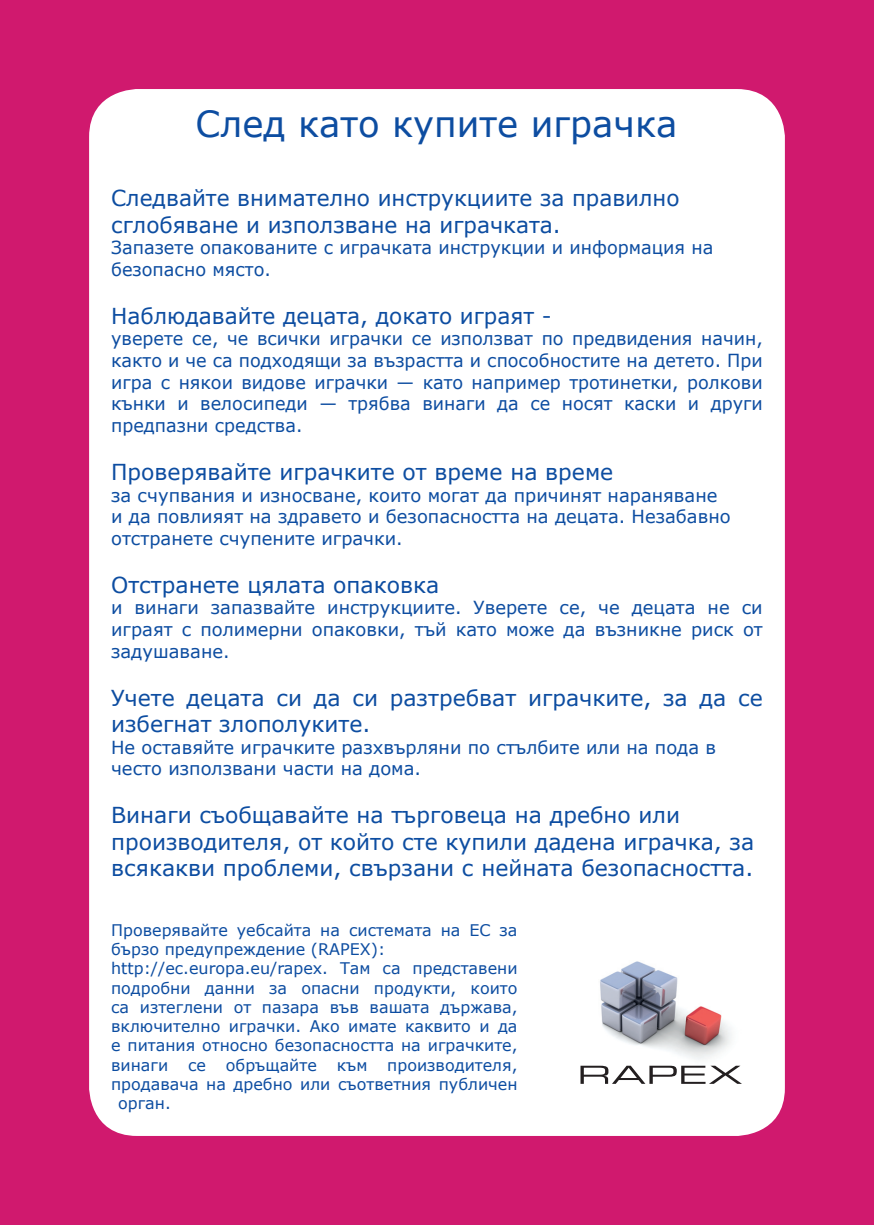
<style>
.page{position:relative;width:874px;height:1225px;background:#fff}
.page>*{position:absolute;margin:0;border:0;box-sizing:border-box;transform-origin:0 0}
.t1{font:36px "Verdana";color:#0d4da1}
.t2{font:22px/26.4px "Verdana";color:#0d4da1}
.t3{font:18px/21.6px "Verdana";color:#0d4da1}
.t4{font:16px/19.2px "Verdana";color:#0d4da1}
</style>
<div class="page">
<div style="left:0;top:0;width:873px;height:1225px;background:#d0196e"></div>
<div style="left:89px;top:89px;width:695px;height:1047px;background:#fff;border-radius:48px"></div>
<img style="left:600px;top:961px;width:132px;height:99px">
<svg style="left:580px;top:1065px;width:161px;height:18px"></svg>
<p class="t1" style="left:195px;top:101px;width:483px">След като купите играчка</p>
<p class="t2" style="left:111px;top:185px;width:569px">Следвайте внимателно инструкциите за правилно сглобяване и използване на играчката.</p>
<p class="t3" style="left:111px;top:237px;width:603px">Запазете опакованите с играчката инструкции и информация на безопасно място.</p>
<p class="t2" style="left:111px;top:303px;width:442px">Наблюдавайте децата, докато играят -</p>
<p class="t3" style="left:111px;top:328px;width:653px;text-align:justify">уверете се, че всички играчки се използват по предвидения начин, както и че са подходящи за възрастта и способностите на детето. При игра с някои видове играчки — като например тротинетки, ролкови кънки и велосипеди — трябва винаги да се носят каски и други предпазни средства.</p>
<p class="t2" style="left:111px;top:459px;width:503px">Проверявайте играчките от време на време</p>
<p class="t3" style="left:111px;top:484px;width:620px">за счупвания и износване, които могат да причинят нараняване и да повлияят на здравето и безопасността на децата. Незабавно отстранете счупените играчки.</p>
<p class="t2" style="left:111px;top:572px;width:329px">Отстранете цялата опаковка</p>
<p class="t3" style="left:111px;top:597px;width:653px;text-align:justify">и винаги запазвайте инструкциите. Уверете се, че децата не си играят с полимерни опаковки, тъй като може да възникне риск от задушаване.</p>
<p class="t2" style="left:111px;top:684px;width:652px">Учете децата си да си разтребват играчките, за да се избегнат злополуките.</p>
<p class="t3" style="left:111px;top:736px;width:606px">Не оставяйте играчките разхвърляни по стълбите или на пода в често използвани части на дома.</p>
<p class="t2" style="left:111px;top:802px;width:644px">Винаги съобщавайте на търговеца на дребно или производителя, от който сте купили дадена играчка, за всякакви проблеми, свързани с нейната безопасността.</p>
<p class="t4" style="left:111px;top:921px;width:408px">Проверявайте уебсайта на системата на ЕС за бързо предупреждение (RAPEX):</p>
<p class="t4" style="left:111px;top:959px;width:408px">http://ec.europa.eu/rapex. Там са представени</p>
<p class="t4" style="left:111px;top:978px;width:408px">подробни данни за опасни продукти, които</p>
<p class="t4" style="left:111px;top:997px;width:408px">са изтеглени от пазара във вашата държава,</p>
<p class="t4" style="left:111px;top:1017px;width:408px">включително играчки. Ако имате каквито и да</p>
<p class="t4" style="left:111px;top:1036px;width:408px">е питания относно безопасността на играчките,</p>
<p class="t4" style="left:111px;top:1055px;width:408px">винаги се обръщайте към производителя,</p>
<p class="t4" style="left:111px;top:1074px;width:408px">продавача на дребно или съответния публичен</p>
<p class="t4" style="left:118px;top:1093px;width:54px">орган.</p>
</div>
